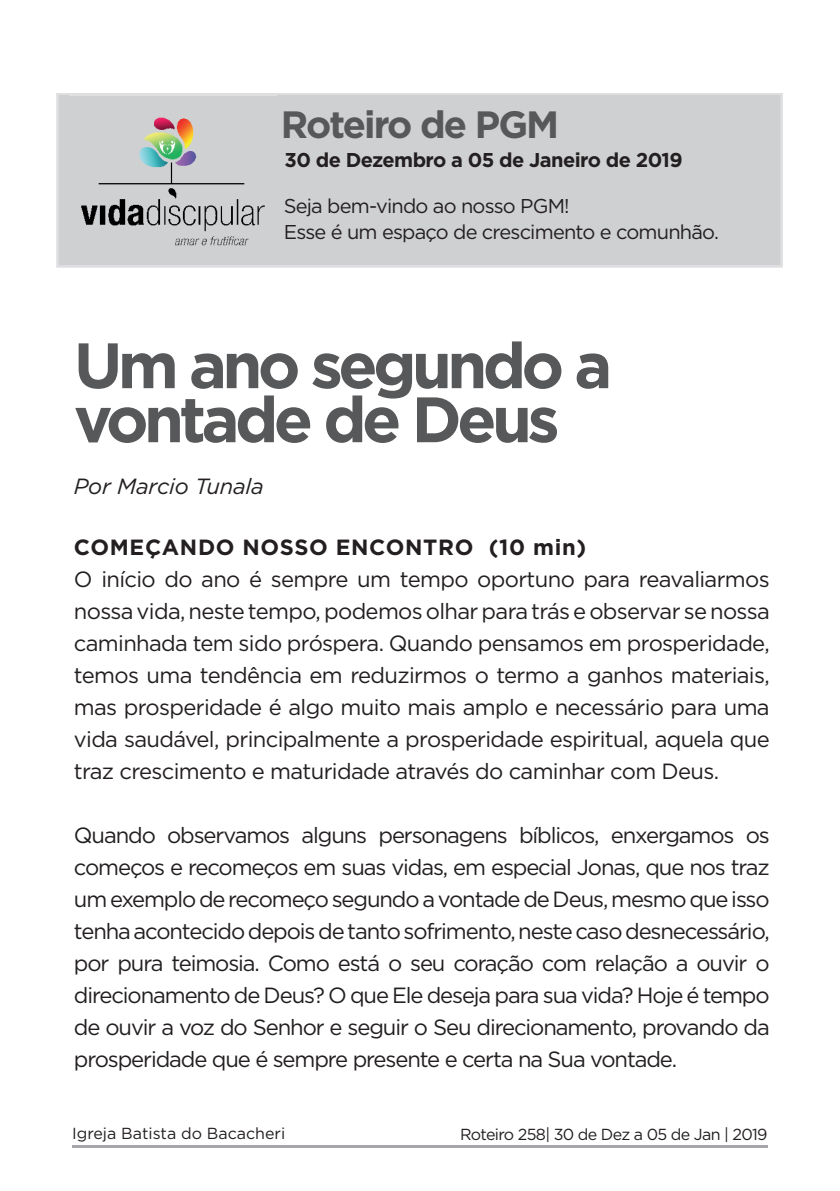
<style>
.page{position:relative;width:840px;height:1191px;background:#fff}
.page>*{position:absolute;margin:0;border:0;box-sizing:border-box;transform-origin:0 0}
.t1{font:700 64px/54px "Gotham";letter-spacing:-.07em;color:#57585a}
.t2{font:700 38px "Gotham";letter-spacing:-.05em;color:#57585a}
.t3{font:22px/32px "Gotham";letter-spacing:-.05em;color:#231f20;text-align:justify}
.t4{font:700 22px "Gotham";letter-spacing:.03em;color:#231f20}
.t5{font:italic 22px "Gotham";letter-spacing:-.01em;color:#231f20}
.t6{font:20px/26px "Gotham";letter-spacing:-.04em;color:#231f20}
.t7{font:700 20px "Gotham";letter-spacing:-.03em;color:#231f20}
.t8{font:16px "Gotham";letter-spacing:-.04em;color:#231f20}
.t9{font:16px "Gotham";color:#231f20}
</style>
<div class="page">
<div style="left:56px;top:93px;width:726px;height:175px;background:#cfd0d2"></div>
<hr style="left:72px;top:1145px;width:695px;height:2px;background:#a5a6aa">
<img style="left:69px;top:93px;width:207px;height:166px">
<h2 class="t2" style="left:281px;top:99px;width:280px">Roteiro de PGM</h2>
<p class="t7" style="left:284px;top:146px;width:399px">30 de Dezembro a 05 de Janeiro de 2019</p>
<p class="t6" style="left:283px;top:193px;width:436px">Seja bem-vindo ao nosso PGM!<br>Esse é um espaço de crescimento e comunhão.</p>
<h1 class="t1" style="left:74px;top:338px;width:539px">Um ano segundo a vontade de Deus</h1>
<p class="t5" style="left:74px;top:472px;width:191px">Por Marcio Tunala</p>
<p class="t4" style="left:74px;top:532px;width:513px">COMEÇANDO NOSSO ENCONTRO (10 min)</p>
<p class="t3" style="left:74px;top:563px;width:697px">O início do ano é sempre um tempo oportuno para reavaliarmos nossa vida, neste tempo, podemos olhar para trás e observar se nossa caminhada tem sido próspera. Quando pensamos em prosperidade, temos uma tendência em reduzirmos o termo a ganhos materiais, mas prosperidade é algo muito mais amplo e necessário para uma vida saudável, principalmente a prosperidade espiritual, aquela que traz crescimento e maturidade através do caminhar com Deus.</p>
<p class="t3" style="left:74px;top:819px;width:697px">Quando observamos alguns personagens bíblicos, enxergamos os começos e recomeços em suas vidas, em especial Jonas, que nos traz um exemplo de recomeço segundo a vontade de Deus, mesmo que isso tenha acontecido depois de tanto sofrimento, neste caso desnecessário, por pura teimosia. Como está o seu coração com relação a ouvir o direcionamento de Deus? O que Ele deseja para sua vida? Hoje é tempo de ouvir a voz do Senhor e seguir o Seu direcionamento, provando da prosperidade que é sempre presente e certa na Sua vontade.</p>
<p class="t9" style="left:72px;top:1123px;width:215px">Igreja Batista do Bacacheri</p>
<p class="t8" style="left:459px;top:1124px;width:309px">Roteiro 258| 30 de Dez a 05 de Jan | 2019</p>
</div>
